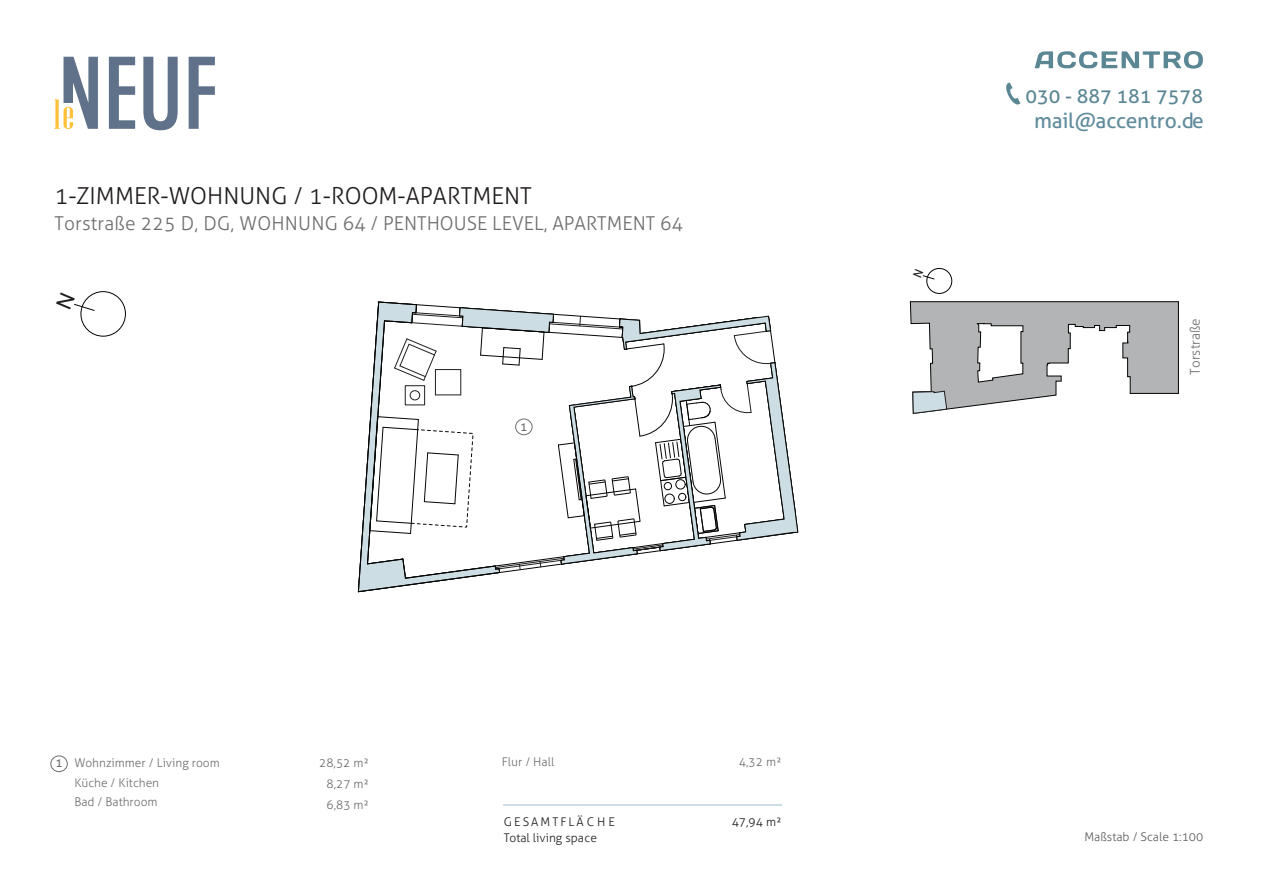
<style>
.page{position:relative;width:1263px;height:893px;background:#fff}
.page>*{position:absolute;margin:0;border:0;box-sizing:border-box;transform-origin:0 0}
.t1{font:300 23.4px "Aller";color:#211d1e}
.t2{font:21px "Aller";letter-spacing:-.005em;color:#618c9d}
.t3{font:19.5px "Aller";color:#5b8795}
.t4{font:300 19.2px "Aller";color:#6f6e6f}
.t5{font:300 13.5px "Aller";color:#706f70}
.t6{font:300 12px "Aller";color:#706f70}
.t7{font:300 12px/16.8px "Aller";color:#211e1e}
.t8{font:300 12px "Aller";color:#5d5c5e}
.t9{font:12px "Aller";color:#706f70}
.s1{font-weight:400}
</style>
<div class="page">
<div style="left:926px;top:268px;width:26px;height:26px;border:1px solid #050604;border-radius:50%"></div>
<svg style="left:1035px;top:51px;width:168px;height:18px"></svg>
<svg style="left:1006px;top:82px;width:14px;height:23px"></svg>
<svg style="left:54px;top:57px;width:161px;height:73px"></svg>
<div style="left:80px;top:291px;width:46px;height:46px;border:1px solid #050604;border-radius:50%"></div>
<hr style="left:504px;top:805px;width:278px;height:1px;background:#cddde4">
<svg style="left:910px;top:302px;width:268px;height:112px"></svg>
<div style="left:50px;top:755px;width:18px;height:17px;border:1px solid #706f70;border-radius:50%"></div>
<svg style="left:358px;top:302px;width:440px;height:290px"></svg>
<div style="left:405px;top:386px;width:20px;height:19px;border:1px solid #231f20"></div>
<div style="left:410px;top:391px;width:10px;height:9px;border:1px solid #231f20;border-radius:50%"></div>
<svg style="left:923px;top:269px;width:12px;height:10px"></svg>
<svg style="left:74px;top:292px;width:21px;height:19px"></svg>
<h1 class="t1" style="left:54px;top:181px;width:479px">1-ZIMMER-WOHNUNG / 1-ROOM-APARTMENT</h1>
<h3 class="t4" style="left:54px;top:212px;width:630px">Torstraße 225 D, DG, WOHNUNG 64 / PENTHOUSE LEVEL, APARTMENT 64</h3>
<p class="t9" style="left:520px;top:419px;width:9px">1</p>
<p class="t6" style="left:55px;top:756px;width:166px"><span class="s1">1</span> Wohnzimmer / Living room</p>
<p class="t6" style="left:319px;top:755px;width:51px">28,52 m²</p>
<p class="t6" style="left:502px;top:755px;width:54px">Flur / Hall</p>
<p class="t6" style="left:739px;top:755px;width:44px">4,32 m²</p>
<p class="t6" style="left:74px;top:775px;width:86px">Küche / Kitchen</p>
<p class="t6" style="left:326px;top:776px;width:44px">8,27 m²</p>
<p class="t6" style="left:74px;top:795px;width:85px">Bad / Bathroom</p>
<p class="t6" style="left:326px;top:797px;width:44px">6,83 m²</p>
<p class="t7" style="left:504px;top:813px;width:113px">GESAMTFLÄ C H E<br>Total living space</p>
<p class="t7" style="left:732px;top:813px;width:51px">47,94 m²</p>
<h3 class="t3" style="left:1025px;top:84px;width:179px">030 - 887 181 7578</h3>
<h2 class="t2" style="left:1034px;top:108px;width:171px">mail@accentro.de</h2>
<p class="t5" style="left:1187px;top:375px;width:58px;rotate:-90deg">Torstraße</p>
<p class="t8" style="left:1084px;top:830px;width:120px">Maßstab / Scale 1:100</p>
</div>
